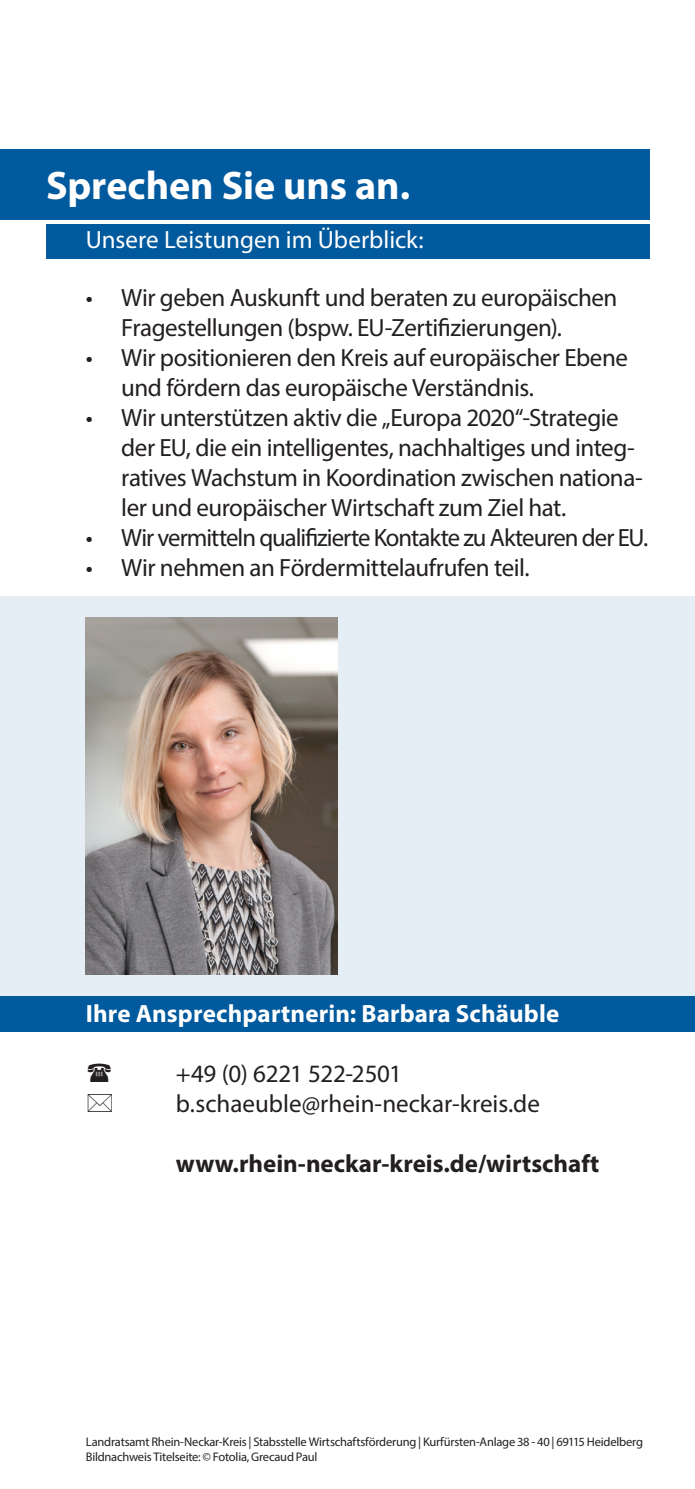
<style>
.page{position:relative;width:695px;height:1489px;background:#fff}
.page>*{position:absolute;margin:0;border:0;box-sizing:border-box;transform-origin:0 0}
.t1{font:700 40px "Myriad Pro";letter-spacing:-.005em;color:#fff}
.t2{font:25px/30px "Myriad Pro";letter-spacing:-.02em;color:#231f20}
.t3{font:25px "Myriad Pro";letter-spacing:-.04em;color:#231f20}
.t4{font:700 25px "Myriad Pro";letter-spacing:.005em;color:#fff}
.t5{font:700 25px "Myriad Pro";color:#231f20}
.t6{font:25px "Myriad Pro";color:#231f20}
.t7{font:25px "Myriad Pro";color:#fff}
.t8{font:12.5px "Myriad Pro";letter-spacing:-.02em;color:#231f20}
</style>
<div class="page">
<div style="left:0;top:596px;width:694px;height:400px;background:#e6eef5"></div>
<img style="left:85px;top:618px;width:252px;height:356px">
<div style="left:0;top:996px;width:694px;height:35px;background:#015a9d"></div>
<div style="left:0;top:149px;width:649px;height:71px;background:#015a9d"></div>
<div style="left:46px;top:223px;width:603px;height:36px;background:#015a9d"></div>
<p class="t1" style="left:46px;top:160px;width:365px">Sprechen Sie uns an.</p>
<p class="t7" style="left:86px;top:224px;width:339px">Unsere Leistungen im Überblick:</p>
<p class="t2" style="left:121px;top:282px;width:497px;text-indent:-35px">• Wir geben Auskunft und beraten zu europäischen<br>Fragestellungen (bspw. EU-Zertifizierungen).</p>
<p class="t2" style="left:121px;top:342px;width:508px;text-indent:-35px">• Wir positionieren den Kreis auf europäischer Ebene und fördern das europäische Verständnis.</p>
<p class="t2" style="left:121px;top:402px;width:523px;text-indent:-35px">• Wir unterstützen aktiv die „Europa 2020“-Strategie der EU, die ein intelligentes, nachhaltiges und integ&shy;ratives Wachstum in Koordination zwischen nationa&shy;ler und europäischer Wirtschaft zum Ziel hat.</p>
<p class="t3" style="left:86px;top:522px;width:563px">• Wir vermitteln qualifizierte Kontakte zu Akteuren der EU.</p>
<p class="t2" style="left:86px;top:552px;width:445px">• Wir nehmen an Fördermittelaufrufen teil.</p>
<p class="t4" style="left:86px;top:997px;width:475px">Ihre Ansprechpartnerin: Barbara Schäuble</p>
<p class="t2" style="left:176px;top:1058px;width:227px">+49 (0) 6221 522-2501</p>
<p class="t6" style="left:176px;top:1088px;width:365px">b.schaeuble@rhein-neckar-kreis.de</p>
<p class="t5" style="left:176px;top:1147px;width:425px">www.rhein-neckar-kreis.de/wirtschaft</p>
<p class="t8" style="left:86px;top:1433px;width:558px">Landratsamt Rhein-Neckar-Kreis | Stabsstelle Wirtschaftsförderung | Kurfürsten-Anlage 38 - 40 | 69115 Heidelberg</p>
<p class="t8" style="left:86px;top:1448px;width:233px">Bildnachweis Titelseite: © Fotolia, Grecaud Paul</p>
</div>
